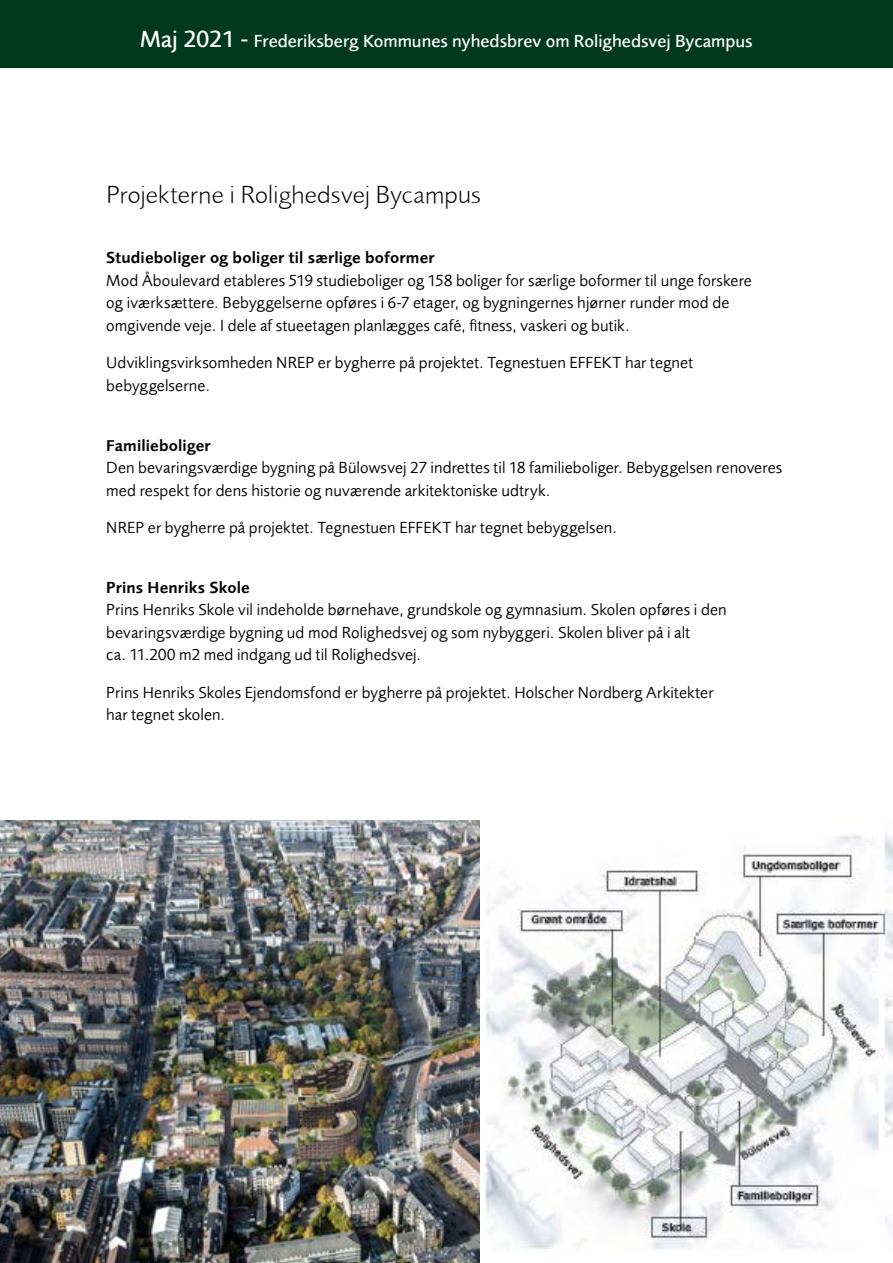
<style>
.page{position:relative;width:893px;height:1263px;background:#fff}
.page>*{position:absolute;margin:0;border:0;box-sizing:border-box;transform-origin:0 0}
.t1{font:300 25.5px "Foundry Sans";color:#000}
.t2{font:500 18px "Foundry Sans";color:#fff}
.t3{font:16.5px/22.5px "Foundry Sans";letter-spacing:.005em;color:#000}
.t4{font:600 16.5px "Foundry Sans";letter-spacing:.01em;color:#000}
.s1{font-size:24px}
</style>
<div class="page">
<div style="left:0;top:0;width:893px;height:68px;background:#003820"></div>
<img style="left:0;top:820px;width:480px;height:443px">
<img style="left:485px;top:835px;width:408px;height:414px">
<p class="t2" style="left:140px;top:30px;width:614px"><span class="s1">Maj 2021 -</span> Frederiksberg Kommunes nyhedsbrev om Rolighedsvej Bycampus</p>
<h1 class="t1" style="left:106px;top:180px;width:376px">Projekterne i Rolighedsvej Bycampus</h1>
<p class="t4" style="left:106px;top:248px;width:330px">Studieboliger og boliger til særlige boformer</p>
<p class="t3" style="left:106px;top:269px;width:647px">Mod Åboulevard etableres 519 studieboliger og 158 boliger for særlige boformer til unge forskere og iværksættere. Bebyggelserne opføres i 6-7 etager, og bygningernes hjørner runder mod de omgivende veje. I dele af stueetagen planlægges café, fitness, vaskeri og butik.</p>
<p class="t3" style="left:106px;top:351px;width:588px">Udviklingsvirksomheden NREP er bygherre på projektet. Tegnestuen EFFEKT har tegnet bebyggelserne.</p>
<p class="t4" style="left:106px;top:435px;width:106px">Familieboliger</p>
<p class="t3" style="left:106px;top:456px;width:677px">Den bevaringsværdige bygning på Bülowsvej 27 indrettes til 18 familieboliger. Bebyggelsen renoveres med respekt for dens historie og nuværende arkitektoniske udtryk.</p>
<p class="t3" style="left:106px;top:516px;width:512px">NREP er bygherre på projektet. Tegnestuen EFFEKT har tegnet bebyggelsen.</p>
<p class="t4" style="left:106px;top:578px;width:145px">Prins Henriks Skole</p>
<p class="t3" style="left:106px;top:599px;width:622px">Prins Henriks Skole vil indeholde børnehave, grundskole og gymnasium. Skolen opføres i den bevaringsværdige bygning ud mod Rolighedsvej og som nybyggeri. Skolen bliver på i alt<br>ca. 11.200 m2 med indgang ud til Rolighedsvej.</p>
<p class="t3" style="left:106px;top:681px;width:609px">Prins Henriks Skoles Ejendomsfond er bygherre på projektet. Holscher Nordberg Arkitekter har tegnet skolen.</p>
</div>
